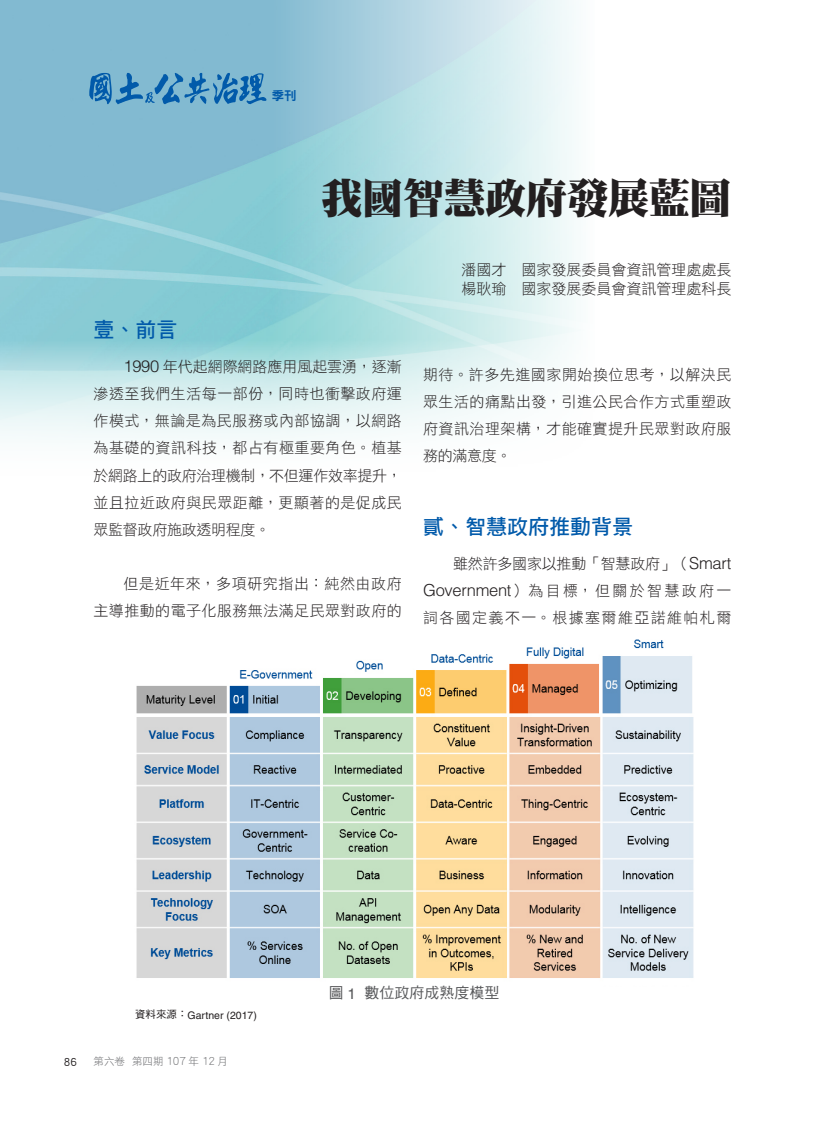
<style>
.page{position:relative;width:825px;height:1123px;background:#fff}
.page>*{position:absolute;margin:0;border:0;box-sizing:border-box;transform-origin:0 0}
.標題-華超明{font:42px "DF Ming Std W12";letter-spacing:-.025em;color:#231f20}
.大標壹-華粗黑{font:21px "DF Hei Std W7";color:#015aaa}
.內文-華細黑_arial{font:15px/27px "DF Hei Std W3";letter-spacing:.03em;color:#231f20;text-align:justify}
.作者名稱-華細黑{font:15px "DF Hei Std W3";color:#231f20}
.圖表-華黑w5{font:15px "DF Hei Std W5";color:#57585a}
.t1{font:12.45px "DF Hei Std W9";color:#015aaa}
.t2{font:12px "DF Hei Std W5";color:#231f20}
.資料來源-華黑w5{font:10.5px "Helvetica";color:#231f20}
.t3{font:10.5px "DF Hei Std W3";color:#6c6d70}
.s1{font-family:"Helvetica";font-weight:300;font-size:16.5px}
.s2{font-family:"DF Hei Std W5"}
.s3{font-size:12px}
.s4{font-family:"Helvetica"}
</style>
<div class="page">
<img style="left:0;top:0;width:576px;height:440px">
<img style="left:136px;top:639px;width:558px;height:339px">
<svg style="left:89px;top:73px;width:177px;height:31px;background:#5195c2"></svg>
<p class="t1" style="left:272px;top:88px;width:26px">季刊</p>
<p class="標題-華超明" style="left:321px;top:175px;width:412px">我國智慧政府發展藍圖</p>
<p class="作者名稱-華細黑" style="left:461px;top:261px;width:271px">潘國才　國家發展委員會資訊管理處處長</p>
<p class="作者名稱-華細黑" style="left:461px;top:280px;width:271px">楊耿瑜　國家發展委員會資訊管理處科長</p>
<p class="大標壹-華粗黑" style="left:94px;top:318px;width:86px">壹、前言</p>
<p class="內文-華細黑_arial" style="left:94px;top:353px;width:310px;text-indent:30px"><span class="s1">1990</span> 年代起網際網路應用風起雲湧，逐漸滲透至我們生活每一部份，同時也衝擊政府運作模式，無論是為民服務或內部協調，以網路為基礎的資訊科技，都占有極重要角色。植基於網路上的政府治理機制，不但運作效率提升，並且拉近政府與民眾距離，更顯著的是促成民眾監督政府施政透明程度。</p>
<p class="內文-華細黑_arial" style="left:94px;top:569px;width:310px;text-align:right">但是近年來，多項研究指出：純然由政府<br>主導推動的電子化服務無法滿足民眾對政府的</p>
<p class="內文-華細黑_arial" style="left:423px;top:361px;width:310px">期待。許多先進國家開始換位思考，以解決民眾生活的痛點出發，引進公民合作方式重塑政府資訊治理架構，才能確實提升民眾對政府服務的滿意度。</p>
<p class="大標壹-華粗黑" style="left:423px;top:515px;width:211px">貳、智慧政府推動背景</p>
<p class="內文-華細黑_arial" style="left:423px;top:550px;width:310px;text-indent:30px">雖然許多國家以推動「智慧政府」（<span class="s1">Smart Government</span>）為目標，但關於智慧政府一詞各國定義不一。根據塞爾維亞諾維帕札爾</p>
<p class="資料來源-華黑w5" style="left:135px;top:1008px;width:123px"><span class="s2">資料來源：</span>Gartner (2017)</p>
<p class="t2" style="left:64px;top:1055px;width:15px">86</p>
<p class="t3" style="left:94px;top:1055px;width:136px">第六卷 第四期 <span class="s3">107</span> 年 <span class="s3">12</span> 月</p>
<p class="圖表-華黑w5" style="left:329px;top:984px;width:172px">圖 <span class="s4">1</span> 數位政府成熟度模型</p>
</div>
